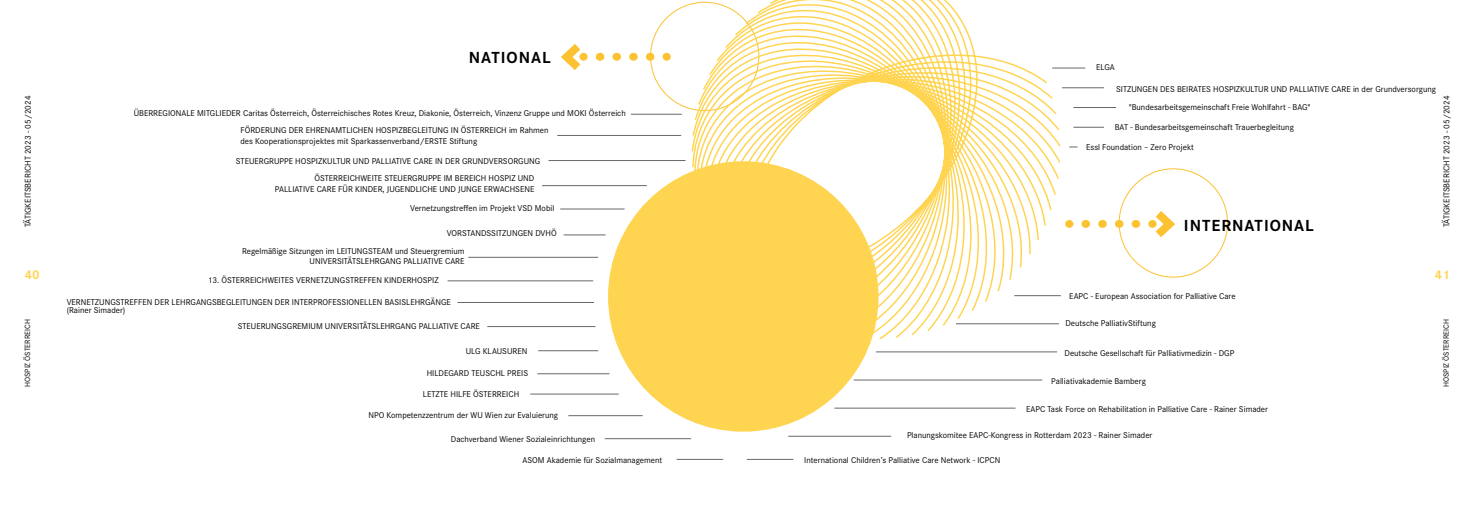
<style>
.page{position:relative;width:1474px;height:521px;background:#fff}
.page>*{position:absolute;margin:0;border:0;box-sizing:border-box;transform-origin:0 0}
.t1{font:700 16.62px "Corporate S";letter-spacing:.06em;color:#000}
.t2{font:700 13.12px "Corporate S";color:#ffd450}
.t3{font:8.75px/10.5px "Corporate S";color:#000}
.t4{font:7.88px "Corporate S";color:#000}
</style>
<div class="page">
<hr style="left:542px;top:185px;width:105px;height:1px;background:#686868">
<hr style="left:560px;top:209px;width:64px;height:1px;background:#686868">
<hr style="left:563px;top:234px;width:42px;height:1px;background:#686868">
<hr style="left:468px;top:257px;width:130px;height:1px;background:#686868">
<hr style="left:530px;top:394px;width:89px;height:1px;background:#686868">
<hr style="left:537px;top:373px;width:72px;height:1px;background:#686868">
<hr style="left:548px;top:160px;width:137px;height:1px;background:#686868">
<hr style="left:1073px;top:107px;width:43px;height:1px;background:#686868">
<hr style="left:1062px;top:87px;width:41px;height:1px;background:#686868">
<hr style="left:1073px;top:127px;width:30px;height:1px;background:#686868">
<hr style="left:1052px;top:68px;width:33px;height:1px;background:#686868">
<hr style="left:557px;top:135px;width:124px;height:1px;background:#686868">
<hr style="left:631px;top:114px;width:50px;height:1px;background:#686868">
<hr style="left:788px;top:436px;width:103px;height:1px;background:#686868">
<hr style="left:747px;top:459px;width:46px;height:1px;background:#686868">
<hr style="left:676px;top:459px;width:47px;height:1px;background:#686868">
<hr style="left:876px;top:351px;width:181px;height:1px;background:#686868">
<hr style="left:834px;top:408px;width:181px;height:1px;background:#686868">
<hr style="left:853px;top:379px;width:189px;height:1px;background:#686868">
<hr style="left:538px;top:350px;width:60px;height:1px;background:#686868">
<hr style="left:487px;top:326px;width:108px;height:1px;background:#686868">
<hr style="left:457px;top:302px;width:137px;height:1px;background:#686868">
<hr style="left:447px;top:280px;width:146px;height:1px;background:#686868">
<div style="left:608px;top:161px;width:270px;height:271px;background:#ffd450;border-radius:50%"></div>
<svg style="left:561px;top:44px;width:89px;height:26px"></svg>
<svg style="left:1085px;top:203px;width:90px;height:42px"></svg>
<hr style="left:568px;top:415px;width:74px;height:1px;background:#686868">
<hr style="left:604px;top:438px;width:87px;height:1px;background:#686868">
<svg style="left:690px;top:0;width:371px;height:340px"></svg>
<p class="t3" style="left:22px;top:227px;width:133px;rotate:-90deg">TÄTIGKEITSBERICHT 2023 - 05/2024</p>
<h2 class="t2" style="left:25px;top:266px;width:16px">40</h2>
<p class="t4" style="left:22px;top:387px;width:69px;rotate:-90deg">HOSPIZ ÖSTERREICH</p>
<h1 class="t1" style="left:469px;top:46px;width:83px">NATIONAL</h1>
<p class="t3" style="left:240px;top:103px;width:387px;line-height:17.7px;text-indent:-107px">ÜBERREGIONALE MITGLIEDER Caritas Österreich, Österreichisches Rotes Kreuz, Diakonie, Österreich, Vinzenz Gruppe und MOKI Österreich<br>FÖRDERUNG DER EHRENAMTLICHEN HOSPIZBEGLEITUNG IN ÖSTERREICH im Rahmen</p>
<p class="t3" style="left:240px;top:135px;width:238px">des Kooperationsprojektes mit Sparkassenverband/ERSTE Stiftung</p>
<p class="t3" style="left:236px;top:156px;width:306px">STEUERGRUPPE HOSPIZKULTUR UND PALLIATIVE CARE IN DER GRUNDVERSORGUNG</p>
<p class="t3" style="left:275px;top:173px;width:261px;text-align:right">ÖSTERREICHWEITE STEUERGRUPPE IM BEREICH HOSPIZ UND<br>PALLIATIVE CARE FÜR KINDER, JUGENDLICHE UND JUNGE ERWACHSENE</p>
<p class="t3" style="left:410px;top:203px;width:146px">Vernetzungstreffen im Projekt VSD Mobil</p>
<p class="t3" style="left:447px;top:228px;width:111px">VORSTANDSSITZUNGEN DVHÖ</p>
<p class="t3" style="left:242px;top:245px;width:224px;text-align:right">Regelmäßige Sitzungen im LEITUNGSTEAM und Steuergremium<br>UNIVERSITÄTSLEHRGANG PALLIATIVE CARE</p>
<p class="t3" style="left:208px;top:274px;width:232px">13. ÖSTERREICHWEITES VERNETZUNGSTREFFEN KINDERHOSPIZ</p>
<p class="t3" style="left:238px;top:321px;width:244px">STEUERUNGSGREMIUM UNIVERSITÄTSLEHRGANG PALLIATIVE CARE</p>
<p class="t3" style="left:466px;top:345px;width:63px">ULG KLAUSUREN</p>
<p class="t3" style="left:67px;top:297px;width:386px;line-height:7.9px">VERNETZUNGSTREFFEN DER LEHRGANGSBEGLEITUNGEN DER INTERPROFESSIONELLEN BASISLEHRGÄNGE (Rainer Simader)</p>
<p class="t3" style="left:427px;top:368px;width:103px">HILDEGARD TEUSCHL PREIS</p>
<p class="t3" style="left:423px;top:388px;width:98px">LETZTE HILFE ÖSTERREICH</p>
<p class="t3" style="left:368px;top:410px;width:191px">NPO Kompetenzzentrum der WU Wien zur Evaluierung</p>
<p class="t3" style="left:451px;top:433px;width:146px">Dachverband Wiener Sozialeinrichtungen</p>
<p class="t3" style="left:522px;top:454px;width:141px">ASOM Akademie für Sozialmanagement</p>
<p class="t3" style="left:1096px;top:62px;width:20px">ELGA</p>
<p class="t3" style="left:1116px;top:84px;width:321px">SITZUNGEN DES BEIRATES HOSPIZKULTUR UND PALLIATIVE CARE in der Grundversorgung</p>
<p class="t3" style="left:1114px;top:122px;width:180px">BAT - Bundesarbeitsgemeinschaft Trauerbegleitung</p>
<p class="t3" style="left:1440px;top:227px;width:133px;rotate:-90deg">TÄTIGKEITSBERICHT 2023 - 05/2024</p>
<p class="t3" style="left:1128px;top:102px;width:183px">"Bundesarbeitsgemeinschaft Freie Wohlfahrt - BAG"</p>
<p class="t3" style="left:1086px;top:141px;width:109px">Essl Foundation – Zero Projekt</p>
<h1 class="t1" style="left:1183px;top:214px;width:131px">INTERNATIONAL</h1>
<p class="t3" style="left:1069px;top:290px;width:168px">EAPC - European Association for Palliative Care</p>
<p class="t3" style="left:1065px;top:318px;width:92px">Deutsche PalliativStiftung</p>
<p class="t3" style="left:1064px;top:347px;width:171px">Deutsche Gesellschaft für Palliativmedizin - DGP</p>
<p class="t3" style="left:1051px;top:375px;width:96px">Palliativakademie Bamberg</p>
<p class="t3" style="left:1026px;top:403px;width:243px">EAPC Task Force on Rehabilitation in Palliative Care - Rainer Simader</p>
<p class="t3" style="left:907px;top:429px;width:247px">Planungskomitee EAPC-Kongress in Rotterdam 2023 - Rainer Simader</p>
<p class="t3" style="left:804px;top:454px;width:197px">International Children’s Palliative Care Network - ICPCN</p>
<h2 class="t2" style="left:1434px;top:266px;width:16px">41</h2>
<p class="t4" style="left:1440px;top:387px;width:69px;rotate:-90deg">HOSPIZ ÖSTERREICH</p>
</div>
